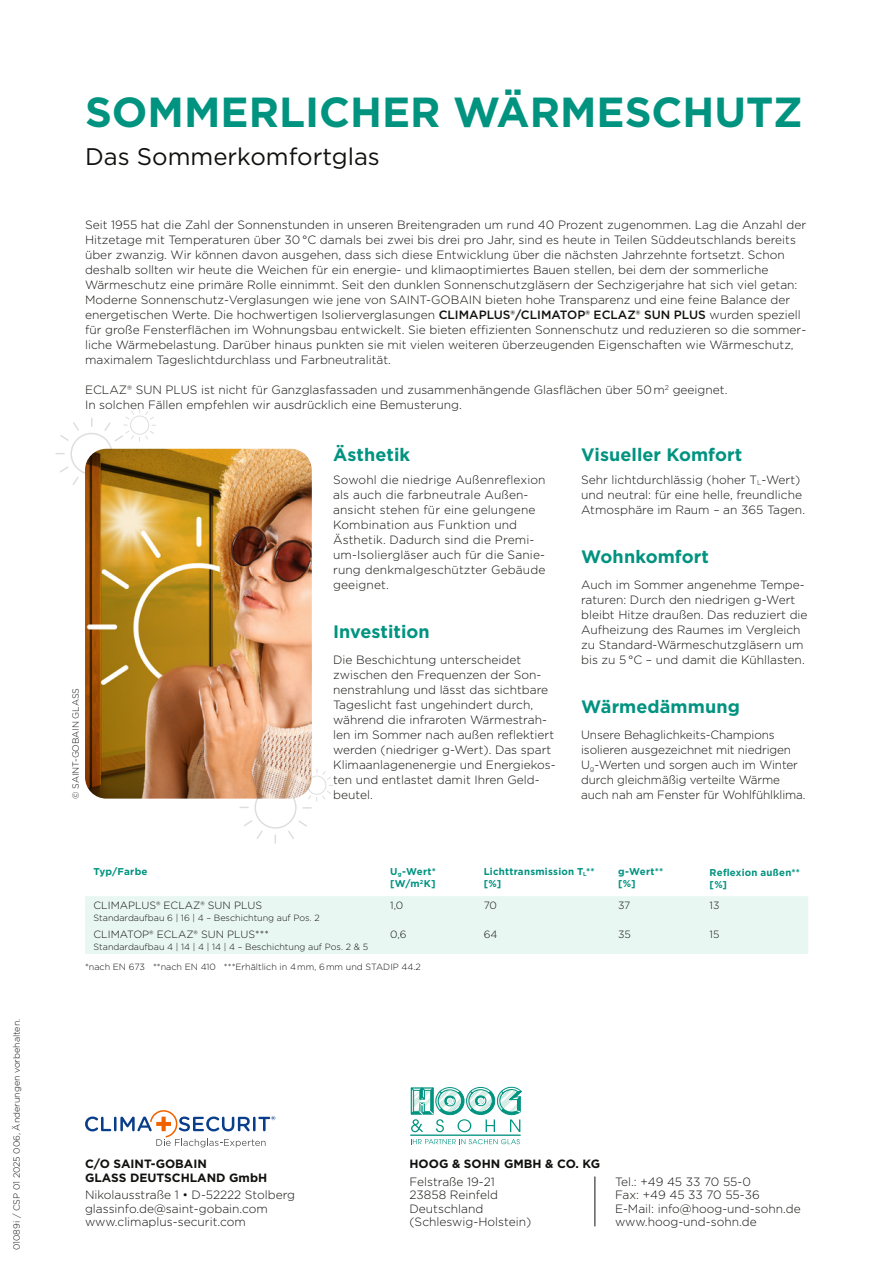
<style>
.page{position:relative;width:893px;height:1263px;background:#fff}
.page>*{position:absolute;margin:0;border:0;box-sizing:border-box;transform-origin:0 0}
.t1{font:700 42px "Gotham";color:#009380}
.t2{font:24px "Gotham";color:#11110f}
.t3{font:700 18px "Gotham";letter-spacing:.005em;color:#009380}
.t4{font:300 12px/15px "Gotham";color:#11110f}
.t5{font:700 12px/13.5px "Gotham";color:#11110f}
.t6{font:300 10.5px "Gotham";color:#11110f}
.t7{font:700 9.9px/11.9px "Gotham";letter-spacing:.025em;color:#009380}
.t8{font:300 9px "Gotham";color:#11110f}
.t9{font:300 9px "Gotham";letter-spacing:-.005em;color:#11110f}
.s1{font-weight:500}
.s2{font-size:5.7px}
</style>
<div class="page">
<hr style="left:594px;top:1177px;width:1px;height:49px;background:#11110f">
<svg style="left:411px;top:1139px;width:109px;height:5px"></svg>
<hr style="left:410px;top:1134px;width:111px;height:2px;background:#009380">
<svg style="left:411px;top:1086px;width:111px;height:46px"></svg>
<svg style="left:85px;top:1116px;width:26px;height:15px"></svg>
<hr style="left:114px;top:1117px;width:3px;height:14px;background:#0a3e8b">
<svg style="left:120px;top:1110px;width:155px;height:37px"></svg>
<div style="left:70px;top:433px;width:43px;height:42px;border:1px solid #c2c4c4;border-radius:50%"></div>
<svg style="left:91px;top:418px;width:2px;height:8px"></svg>
<svg style="left:60px;top:422px;width:20px;height:20px"></svg>
<svg style="left:60px;top:465px;width:20px;height:20px"></svg>
<div style="left:255px;top:786px;width:42px;height:43px;border:1px solid #c2c4c4;border-radius:50%"></div>
<svg style="left:244px;top:819px;width:20px;height:20px"></svg>
<svg style="left:287px;top:819px;width:20px;height:20px"></svg>
<svg style="left:303px;top:807px;width:8px;height:2px"></svg>
<svg style="left:103px;top:409px;width:53px;height:34px"></svg>
<svg style="left:293px;top:769px;width:40px;height:32px"></svg>
<img style="left:85px;top:449px;width:227px;height:350px">
<div style="left:85px;top:896px;width:723px;height:58px;background:#e9f7f2"></div>
<p class="t8" style="left:11px;top:1250px;width:233px;rotate:-90deg">01089i / CSP 01 2025 006, Änderungen vorbehalten.</p>
<h1 class="t1" style="left:85px;top:85px;width:719px">SOMMERLICHER WÄRMESCHUTZ</h1>
<h2 class="t2" style="left:85px;top:141px;width:296px">Das Sommerkomfortglas</h2>
<p class="t4" style="left:85px;top:217px;width:723px">Seit 1955 hat die Zahl der Sonnenstunden in unseren Breitengraden um rund 40 Prozent zugenommen. Lag die Anzahl der Hitzetage mit Temperaturen über 30 °C damals bei zwei bis drei pro Jahr, sind es heute in Teilen Süddeutschlands bereits über zwanzig. Wir können davon ausgehen, dass sich diese Entwicklung über die nächsten Jahrzehnte fortsetzt. Schon deshalb sollten wir heute die Weichen für ein energie- und klimaoptimiertes Bauen stellen, bei dem der sommerliche Wärmeschutz eine primäre Rolle einnimmt. Seit den dunklen Sonnenschutzgläsern der Sechzigerjahre hat sich viel getan:<br>Moderne Sonnenschutz-Verglasungen wie jene von SAINT-GOBAIN bieten hohe Transparenz und eine feine Balance der energetischen Werte. Die hochwertigen Isolierverglasungen <span class="s1">CLIMAPLUS®/CLIMATOP® ECLAZ® SUN PLUS</span> wurden speziell für große Fensterflächen im Wohnungsbau entwickelt. Sie bieten effizienten Sonnenschutz und reduzieren so die sommer&shy;liche Wärmebelastung. Darüber hinaus punkten sie mit vielen weiteren überzeugenden Eigenschaften wie Wärmeschutz, maximalem Tageslichtdurchlass und Farbneutralität.</p>
<p class="t4" style="left:85px;top:382px;width:644px">ECLAZ® SUN PLUS ist nicht für Ganzglasfassaden und zusammenhängende Glasflächen über 50 m<sup>2</sup> geeignet.<br>In solchen Fällen empfehlen wir ausdrücklich eine Bemusterung.</p>
<h3 class="t3" style="left:333px;top:443px;width:79px">Ästhetik</h3>
<p class="t4" style="left:333px;top:472px;width:214px">Sowohl die niedrige Außenreflexion als auch die farbneutrale Außen&shy;ansicht stehen für eine gelungene<br>Kombination aus Funktion und<br>Ästhetik. Dadurch sind die Premi&shy;um-Isoliergläser auch für die Sanie&shy;rung denkmalgeschützter Gebäude geeignet.</p>
<h3 class="t3" style="left:333px;top:620px;width:98px">Investition</h3>
<p class="t4" style="left:333px;top:652px;width:224px">Die Beschichtung unterscheidet zwischen den Frequenzen der Son&shy;nenstrahlung und lässt das sichtbare Tageslicht fast ungehindert durch, während die infraroten Wärmestrah&shy;len im Sommer nach außen reflektiert werden (niedriger g-Wert). Das spart Klimaanlagenenergie und Energiekos&shy;ten und entlastet damit Ihren Geld&shy;beutel.</p>
<h3 class="t3" style="left:581px;top:443px;width:163px">Visueller Komfort</h3>
<p class="t4" style="left:581px;top:472px;width:225px">Sehr lichtdurchlässig (hoher T<sub>L</sub>-Wert) und neutral: für eine helle, freundliche<br>Atmosphäre im Raum – an 365 Tagen.</p>
<h3 class="t3" style="left:581px;top:545px;width:129px">Wohnkomfort</h3>
<p class="t4" style="left:581px;top:577px;width:228px">Auch im Sommer angenehme Tempe&shy;raturen: Durch den niedrigen g-Wert bleibt Hitze draußen. Das reduziert die Aufheizung des Raumes im Vergleich zu Standard-Wärmeschutzgläsern um bis zu 5 °C – und damit die Kühllasten.</p>
<h3 class="t3" style="left:581px;top:695px;width:160px">Wärmedämmung</h3>
<p class="t4" style="left:581px;top:727px;width:226px">Unsere Behaglichkeits-Champions isolieren ausgezeichnet mit niedrigen U<sub>g</sub>-Werten und sorgen auch im Winter durch gleichmäßig verteilte Wärme auch nah am Fenster für Wohlfühlklima.</p>
<p class="t9" style="left:71px;top:799px;width:112px;rotate:-90deg">© SAINT-GOBAIN GLASS</p>
<p class="t7" style="left:94px;top:866px;width:56px">Typ/Farbe</p>
<p class="t7" style="left:390px;top:866px;width:47px">U<span class="s2">g</span>-Wert* [W/m<sup>2</sup>K]</p>
<p class="t7" style="left:484px;top:866px;width:112px">Lichttransmission T<span class="s2">L</span>** [%]</p>
<p class="t7" style="left:618px;top:866px;width:47px">g-Wert** [%]</p>
<p class="t7" style="left:710px;top:866px;width:92px">Reflexion außen** [%]</p>
<p class="t6" style="left:94px;top:898px;width:170px">CLIMAPLUS® ECLAZ® SUN PLUS</p>
<p class="t8" style="left:94px;top:912px;width:228px">Standardaufbau 6 | 16 | 4 – Beschichtung auf Pos. 2</p>
<p class="t6" style="left:390px;top:898px;width:15px">1,0</p>
<p class="t6" style="left:484px;top:898px;width:15px">70</p>
<p class="t6" style="left:618px;top:898px;width:14px">37</p>
<p class="t6" style="left:710px;top:898px;width:11px">13</p>
<p class="t6" style="left:390px;top:927px;width:18px">0,6</p>
<p class="t6" style="left:484px;top:927px;width:15px">64</p>
<p class="t6" style="left:618px;top:927px;width:14px">35</p>
<p class="t6" style="left:710px;top:927px;width:11px">15</p>
<p class="t8" style="left:85px;top:961px;width:337px">*nach EN 673 **nach EN 410 ***Erhältlich in 4 mm, 6 mm und STADIP 44.2</p>
<p class="t6" style="left:94px;top:927px;width:177px">CLIMATOP® ECLAZ® SUN PLUS***</p>
<p class="t8" style="left:94px;top:941px;width:276px">Standardaufbau 4 | 14 | 4 | 14 | 4 – Beschichtung auf Pos. 2 &amp; 5</p>
<p class="t5" style="left:85px;top:1157px;width:184px">C/O SAINT-GOBAIN<br>GLASS DEUTSCHLAND GmbH</p>
<p class="t4" style="left:85px;top:1188px;width:212px;line-height:13.5px">Nikolausstraße 1 • D-52222 Stolberg glassinfo.de@saint-gobain.com www.climaplus-securit.com</p>
<p class="t5" style="left:409px;top:1157px;width:192px">HOOG &amp; SOHN GMBH &amp; CO. KG</p>
<p class="t4" style="left:409px;top:1174px;width:123px;line-height:13.5px">Felstraße 19-21<br>23858 Reinfeld<br>Deutschland (Schleswig-Holstein)</p>
<p class="t4" style="left:615px;top:1174px;width:187px;line-height:13.5px">Tel.: +49 45 33 70 55-0<br>Fax: +49 45 33 70 55-36<br>E-Mail: info@hoog-und-sohn.de www.hoog-und-sohn.de</p>
</div>
